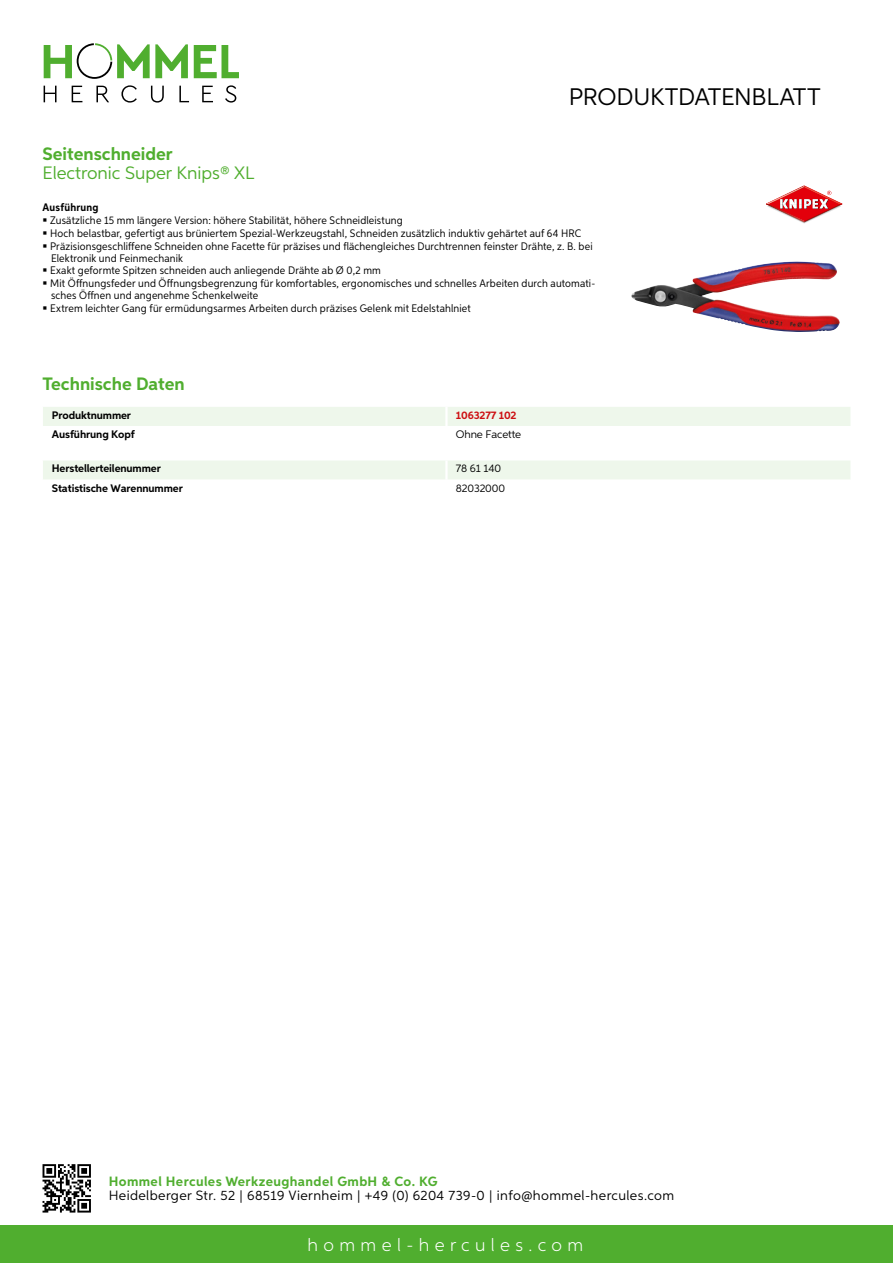
<style>
.page{position:relative;width:893px;height:1263px;background:#fff}
.page>*{position:absolute;margin:0;border:0;box-sizing:border-box;transform-origin:0 0}
.t1{font:24px "Aspira";letter-spacing:-.01em;color:#000}
.t2{font:700 18px "Aspira";color:#50ae2f}
.t3{font:18px "Aspira";color:#50ae2f}
.t4{font:300 18px "Aspira";letter-spacing:.3em;color:#fff}
.t5{font:13.5px "Aspira";letter-spacing:.03em;color:#000}
.t6{font:700 13.5px "Aspira";letter-spacing:.03em;color:#50ae2f}
.t7{font:10.95px/12.6px "Aspira Nar";letter-spacing:.015em;color:#000}
.t8{font:700 10.95px "Aspira";letter-spacing:-.01em;color:#000}
.t9{font:10.95px "Aspira";letter-spacing:-.01em;color:#000}
.t10{font:700 10.95px "Aspira";letter-spacing:-.01em;color:#cd1013}
.t11{font:700 10.95px "Aspira Nar";letter-spacing:.02em;color:#000}
</style>
<div class="page">
<div style="left:0;top:1226px;width:893px;height:37px;background:#50ae2f"></div>
<svg style="left:43px;top:1164px;width:48px;height:48px"></svg>
<svg style="left:194px;top:45px;width:45px;height:33px"></svg>
<svg style="left:44px;top:43px;width:144px;height:36px"></svg>
<svg style="left:44px;top:86px;width:13px;height:16px"></svg>
<svg style="left:72px;top:86px;width:10px;height:16px"></svg>
<svg style="left:96px;top:86px;width:13px;height:16px"></svg>
<svg style="left:121px;top:85px;width:16px;height:18px"></svg>
<svg style="left:151px;top:86px;width:13px;height:17px"></svg>
<svg style="left:179px;top:86px;width:10px;height:16px"></svg>
<svg style="left:202px;top:86px;width:11px;height:16px"></svg>
<svg style="left:225px;top:85px;width:11px;height:18px"></svg>
<div style="left:43px;top:407px;width:807px;height:19px;background:#eef7eb"></div>
<div style="left:43px;top:461px;width:807px;height:18px;background:#eef7eb"></div>
<img style="left:631px;top:261px;width:209px;height:71px">
<svg style="left:766px;top:186px;width:76px;height:38px"></svg>
<h1 class="t1" style="left:569px;top:82px;width:253px">Produktdatenblatt</h1>
<h2 class="t2" style="left:43px;top:142px;width:132px">Seitenschneider</h2>
<h2 class="t3" style="left:43px;top:162px;width:212px">Electronic Super Knips® XL</h2>
<p class="t11" style="left:43px;top:201px;width:58px">Ausführung</p>
<p class="t7" style="left:50px;top:214px;width:547px">Zusätzliche 15 mm längere Version: höhere Stabilität, höhere Schneidleistung<br>Hoch belastbar, gefertigt aus brüniertem Spezial-Werkzeugstahl, Schneiden zusätzlich induktiv gehärtet auf 64 HRC Präzisionsgeschliffene Schneiden ohne Facette für präzises und flächengleiches Durchtrennen feinster Drähte, z. B. bei Elektronik und Feinmechanik<br>Exakt geformte Spitzen schneiden auch anliegende Drähte ab Ø 0,2 mm<br>Mit Öffnungsfeder und Öffnungsbegrenzung für komfortables, ergonomisches und schnelles Arbeiten durch automati&shy;sches Öffnen und angenehme Schenkelweite<br>Extrem leichter Gang für ermüdungsarmes Arbeiten durch präzises Gelenk mit Edelstahlniet</p>
<h2 class="t2" style="left:43px;top:373px;width:144px">Technische Daten</h2>
<p class="t8" style="left:52px;top:408px;width:81px">Produktnummer</p>
<p class="t10" style="left:456px;top:408px;width:62px">1063277 102</p>
<p class="t8" style="left:52px;top:427px;width:84px">Ausführung Kopf</p>
<p class="t9" style="left:456px;top:427px;width:67px">Ohne Facette</p>
<p class="t8" style="left:52px;top:462px;width:111px">Herstellerteilenummer</p>
<p class="t9" style="left:456px;top:462px;width:47px">78 61 140</p>
<p class="t8" style="left:52px;top:481px;width:132px">Statistische Warennummer</p>
<p class="t9" style="left:456px;top:481px;width:51px">82032000</p>
<p class="t6" style="left:109px;top:1172px;width:330px">Hommel Hercules Werkzeughandel GmbH &amp; Co. KG</p>
<p class="t5" style="left:109px;top:1187px;width:567px">Heidelberger Str. 52 | 68519 Viernheim | +49 (0) 6204 739-0 | info@hommel-hercules.com</p>
<h2 class="t4" style="left:307px;top:1234px;width:277px">hommel-hercules.com</h2>
</div>
